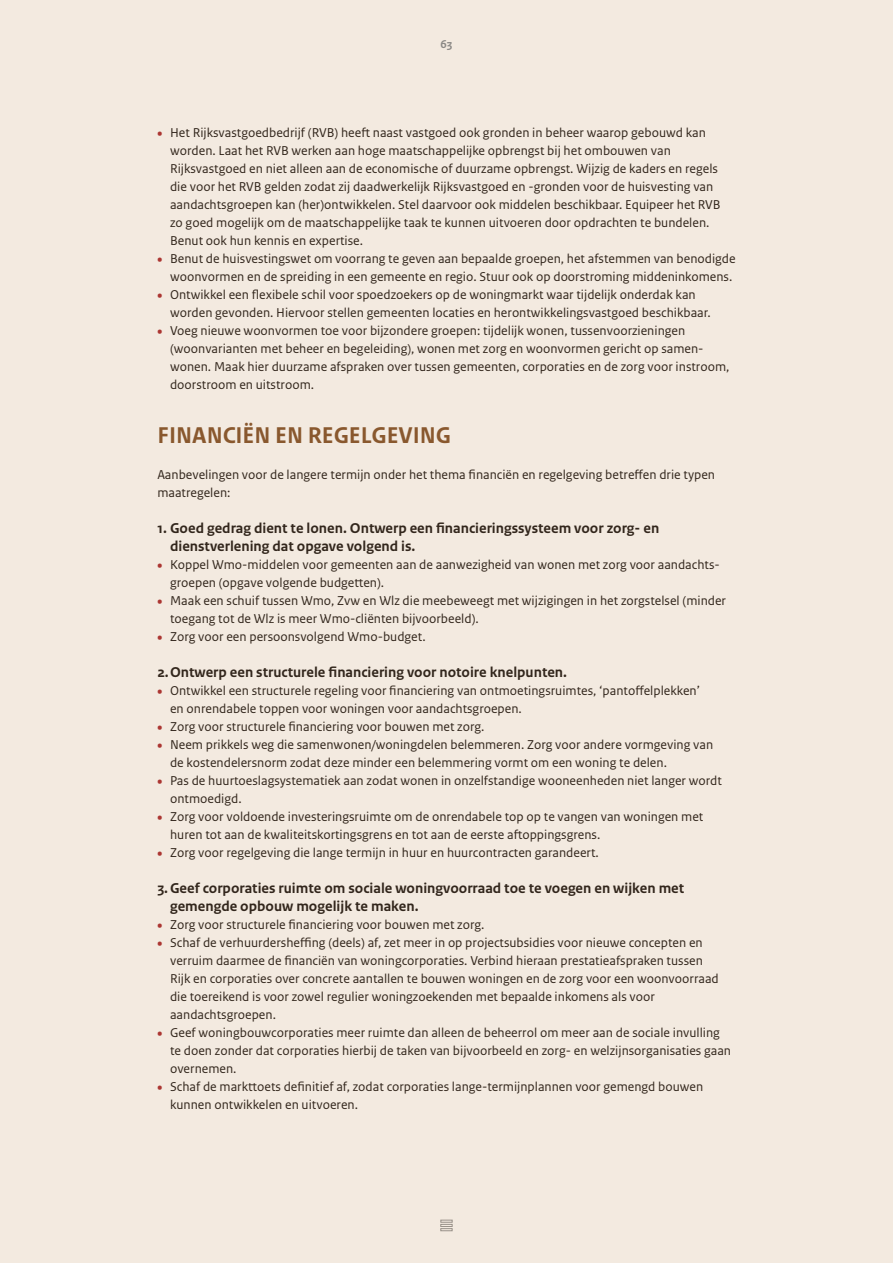
<style>
.page{position:relative;width:893px;height:1263px;background:#f3eae0}
.page>*{position:absolute;margin:0;border:0;box-sizing:border-box;transform-origin:0 0}
.i-P-Paragraaf_Kop{font:700 24px "Rijksoverheid Sans Text";color:#89582e}
.Alineakop_bijlagen{font:700 15px/18px "Rijksoverheid Sans Text";color:#32261c}
._10_RO_Broodtekst_Sa{font:13.5px/18px "Rijksoverheid Sans Text";color:#32261c}
.t1{font:700 12px "Rijksoverheid Sans Text";color:#8b8986}
.s1{font-family:"Rijksoverheid Sans Heading";font-weight:700;font-size:18px;color:#ab3632}
</style>
<div class="page">
<svg style="left:441px;top:1220px;width:11px;height:11px"></svg>
<p class="t1" style="left:441px;top:37px;width:13px">63</p>
<p class="_10_RO_Broodtekst_Sa" style="left:170px;top:124px;width:552px;text-indent:-13px"><span class="s1">•</span> Het Rijksvastgoedbedrijf (RVB) heeft naast vastgoed ook gronden in beheer waarop gebouwd kan worden. Laat het RVB werken aan hoge maatschappelijke opbrengst bij het ombouwen van Rijksvastgoed en niet alleen aan de economische of duurzame opbrengst. Wijzig de kaders en regels die voor het RVB gelden zodat zij daadwerkelijk Rijksvastgoed en -gronden voor de huisvesting van aandachtsgroepen kan (her)ontwikkelen. Stel daarvoor ook middelen beschikbaar. Equipeer het RVB zo goed mogelijk om de maatschappelijke taak te kunnen uitvoeren door opdrachten te bundelen.<br>Benut ook hun kennis en expertise.</p>
<p class="_10_RO_Broodtekst_Sa" style="left:157px;top:250px;width:580px;text-align:right"><span class="s1">•</span> Benut de huisvestingswet om voorrang te geven aan bepaalde groepen, het afstemmen van benodigde woonvormen en de spreiding in een gemeente en regio. Stuur ook op doorstroming middeninkomens.</p>
<p class="_10_RO_Broodtekst_Sa" style="left:170px;top:286px;width:542px;text-indent:-13px"><span class="s1">•</span> Ontwikkel een flexibele schil voor spoedzoekers op de woningmarkt waar tijdelijk onderdak kan worden gevonden. Hiervoor stellen gemeenten locaties en herontwikkelingsvastgoed beschikbaar.</p>
<p class="_10_RO_Broodtekst_Sa" style="left:170px;top:322px;width:561px;text-indent:-13px"><span class="s1">•</span> Voeg nieuwe woonvormen toe voor bijzondere groepen: tijdelijk wonen, tussenvoorzieningen (woonvarianten met beheer en begeleiding), wonen met zorg en woonvormen gericht op samen&shy;wonen. Maak hier duurzame afspraken over tussen gemeenten, corporaties en de zorg voor instroom, doorstroom en uitstroom.</p>
<p class="i-P-Paragraaf_Kop" style="left:157px;top:422px;width:295px">FINANCIËN EN REGELGEVING</p>
<p class="_10_RO_Broodtekst_Sa" style="left:157px;top:466px;width:559px">Aanbevelingen voor de langere termijn onder het thema financiën en regelgeving betreffen drie typen maatregelen:</p>
<p class="Alineakop_bijlagen" style="left:170px;top:519px;width:491px;text-indent:-13px">1. Goed gedrag dient te lonen. Ontwerp een financieringssysteem voor zorg- en dienstverlening dat opgave volgend is.</p>
<p class="_10_RO_Broodtekst_Sa" style="left:170px;top:556px;width:551px;text-indent:-13px"><span class="s1">•</span> Koppel Wmo-middelen voor gemeenten aan de aanwezigheid van wonen met zorg voor aandachts&shy;groepen (opgave volgende budgetten).</p>
<p class="_10_RO_Broodtekst_Sa" style="left:170px;top:592px;width:557px;text-indent:-13px"><span class="s1">•</span> Maak een schuif tussen Wmo, Zvw en Wlz die meebeweegt met wijzigingen in het zorgstelsel (minder toegang tot de Wlz is meer Wmo-cliënten bijvoorbeeld).</p>
<p class="_10_RO_Broodtekst_Sa" style="left:157px;top:628px;width:270px"><span class="s1">•</span> Zorg voor een persoonsvolgend Wmo-budget.</p>
<p class="Alineakop_bijlagen" style="left:157px;top:663px;width:411px">2.Ontwerp een structurele financiering voor notoire knelpunten.</p>
<p class="_10_RO_Broodtekst_Sa" style="left:170px;top:682px;width:531px;text-indent:-13px"><span class="s1">•</span> Ontwikkel een structurele regeling voor financiering van ontmoetingsruimtes, ‘pantoffelplekken’ en onrendabele toppen voor woningen voor aandachtsgroepen.</p>
<p class="_10_RO_Broodtekst_Sa" style="left:157px;top:718px;width:329px"><span class="s1">•</span> Zorg voor structurele financiering voor bouwen met zorg.</p>
<p class="_10_RO_Broodtekst_Sa" style="left:170px;top:736px;width:545px;text-indent:-13px"><span class="s1">•</span> Neem prikkels weg die samenwonen/woningdelen belemmeren. Zorg voor andere vormgeving van de kostendelersnorm zodat deze minder een belemmering vormt om een woning te delen.</p>
<p class="_10_RO_Broodtekst_Sa" style="left:170px;top:772px;width:553px;text-indent:-13px"><span class="s1">•</span> Pas de huurtoeslagsystematiek aan zodat wonen in onzelfstandige wooneenheden niet langer wordt ontmoedigd.</p>
<p class="_10_RO_Broodtekst_Sa" style="left:170px;top:808px;width:535px;text-indent:-13px"><span class="s1">•</span> Zorg voor voldoende investeringsruimte om de onrendabele top op te vangen van woningen met huren tot aan de kwaliteitskortingsgrens en tot aan de eerste aftoppingsgrens.</p>
<p class="_10_RO_Broodtekst_Sa" style="left:157px;top:844px;width:443px"><span class="s1">•</span> Zorg voor regelgeving die lange termijn in huur en huurcontracten garandeert.</p>
<p class="Alineakop_bijlagen" style="left:170px;top:879px;width:516px;text-indent:-13px">3.Geef corporaties ruimte om sociale woningvoorraad toe te voegen en wijken met gemengde opbouw mogelijk te maken.</p>
<p class="_10_RO_Broodtekst_Sa" style="left:157px;top:916px;width:329px"><span class="s1">•</span> Zorg voor structurele financiering voor bouwen met zorg.</p>
<p class="_10_RO_Broodtekst_Sa" style="left:170px;top:934px;width:550px;text-indent:-13px"><span class="s1">•</span> Schaf de verhuurdersheffing (deels) af, zet meer in op projectsubsidies voor nieuwe concepten en verruim daarmee de financiën van woningcorporaties. Verbind hieraan prestatieafspraken tussen Rijk en corporaties over concrete aantallen te bouwen woningen en de zorg voor een woonvoorraad die toereikend is voor zowel regulier woningzoekenden met bepaalde inkomens als voor aandachtsgroepen.</p>
<p class="_10_RO_Broodtekst_Sa" style="left:170px;top:1024px;width:562px;text-indent:-13px"><span class="s1">•</span> Geef woningbouwcorporaties meer ruimte dan alleen de beheerrol om meer aan de sociale invulling te doen zonder dat corporaties hierbij de taken van bijvoorbeeld en zorg- en welzijnsorganisaties gaan overnemen.</p>
<p class="_10_RO_Broodtekst_Sa" style="left:170px;top:1078px;width:535px;text-indent:-13px"><span class="s1">•</span> Schaf de markttoets definitief af, zodat corporaties lange-termijnplannen voor gemengd bouwen kunnen ontwikkelen en uitvoeren.</p>
</div>
